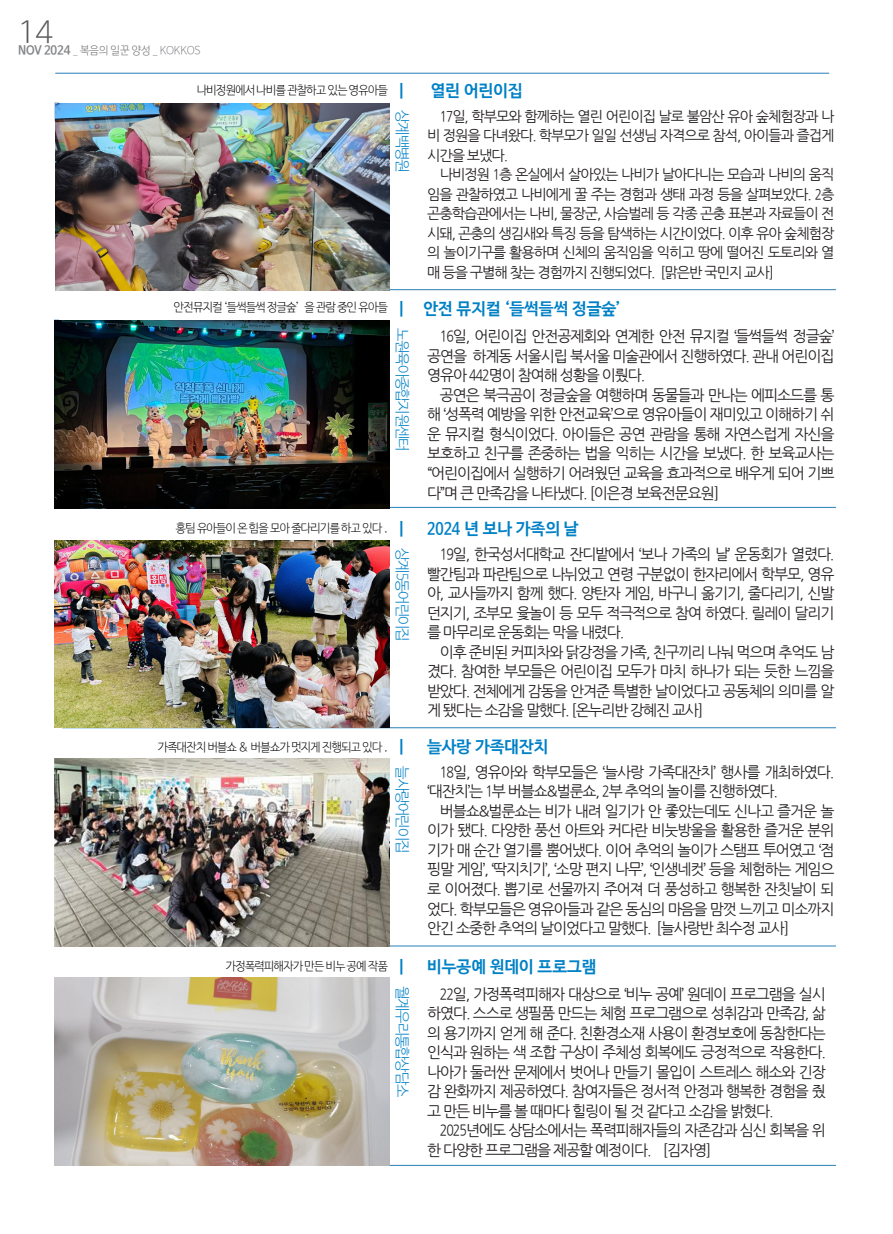
<style>
.page{position:relative;width:893px;height:1234px;background:#fff}
.page>*{position:absolute;margin:0;border:0;box-sizing:border-box;transform-origin:0 0}
.t1{font:300 30px "Nanum Barun Gothic";color:#57585a}
.부설기관_제목{font:700 16.5px "Nanum Barun Gothic";color:#0081c6}
.부설기관_제목-2{font:700 16.5px "Nanum Barun Gothic";color:#0081c6;scale:.86 1}
.부설기관_본문{font:15px/19.5px "Nanum Gothic";letter-spacing:-.075em;color:#231f20;text-align:justify;scale:.83 1}
.부설기관_본문-2{font:15px/19.5px "Nanum Gothic";letter-spacing:-.075em;color:#231f20;text-align:justify}
.부설기관_이름{font:300 15px "Nanum Barun Gothic";letter-spacing:-.075em;color:#0081c6}
.부설기관_본문-3{font:14.25px/19.5px "Nanum Gothic";letter-spacing:-.075em;color:#231f20;text-align:justify}
.부설기관_본문-4{font:14.25px/19.5px "Nanum Gothic";letter-spacing:-.075em;color:#231f20;text-align:justify;scale:.83 1}
.부설기관_제목-3{font:300 12px "Nanum Barun Gothic";letter-spacing:-.05em;color:#000;scale:.95 1}
.t2{font:300 11.25px "Nanum Barun Gothic";letter-spacing:-.01em;color:#6c6d70;scale:.95 1}
.s1{font-weight:700;font-size:12px;color:#808285}
.s2{color:#808285}
</style>
<div class="page">
<hr style="left:55px;top:73px;width:774px;height:1px;background:#267fb9">
<hr style="left:55px;top:320px;width:4px;height:18px;background:#00020d">
<hr style="left:62px;top:507px;width:774px;height:1px;background:#267fb9">
<hr style="left:55px;top:102px;width:4px;height:18px;background:#bed8ea">
<hr style="left:62px;top:289px;width:774px;height:1px;background:#267fb9">
<hr style="left:62px;top:727px;width:774px;height:1px;background:#267fb9">
<hr style="left:62px;top:945px;width:774px;height:1px;background:#267fb9">
<hr style="left:62px;top:1164px;width:774px;height:1px;background:#267fb9">
<img style="left:55px;top:321px;width:334px;height:187px">
<img style="left:55px;top:103px;width:334px;height:188px">
<img style="left:55px;top:540px;width:334px;height:187px">
<img style="left:55px;top:758px;width:334px;height:187px">
<img style="left:55px;top:977px;width:334px;height:188px">
<h1 class="t1" style="left:18px;top:16px;width:36px">14</h1>
<p class="t2" style="left:18px;top:45px;width:194px"><span class="s1">NOV 2024</span> <span class="s2">_</span> 복음의 일꾼 양성 _ <span class="s2">KOKKOS</span></p>
<p class="부설기관_제목-3" style="left:197px;top:84px;width:202px">나비정원에서 나비를 관찰하고 있는 영유아들</p>
<p class="부설기관_제목" style="left:398px;top:82px;width:9px">|</p>
<p class="부설기관_제목" style="left:431px;top:82px;width:94px">열린 어린이집</p>
<p class="부설기관_이름" style="left:410px;top:110px;width:64px;rotate:90deg">상계백병원</p>
<p class="부설기관_본문-4" style="left:427px;top:107px;width:492px;text-indent:13px">17일, 학부모와 함께하는 열린 어린이집 날로 불암산 유아 숲체험장과 나 비 정원을 다녀왔다. 학부모가 일일 선생님 자격으로 참석, 아이들과 즐겁게 시간을 보냈다.</p>
<p class="부설기관_본문-3" style="left:427px;top:165px;width:409px;text-indent:13px">나비정원 1층 온실에서 살아있는 나비가 날아다니는 모습과 나비의 움직 임을 관찰하였고 나비에게 꿀 주는 경험과 생태 과정 등을 살펴보았다. 2층 곤충학습관에서는 나비, 물장군, 사슴벌레 등 각종 곤충 표본과 자료들이 전 시돼, 곤충의 생김새와 특징 등을 탐색하는 시간이었다. 이후 유아 숲체험장 의 놀이기구를 활용하며 신체의 움직임을 익히고 땅에 떨어진 도토리와 열 매 등을 구별해 찾는 경험까지 진행되었다. [맑은반 국민지 교사]</p>
<p class="부설기관_제목-3" style="left:174px;top:301px;width:227px">안전뮤지컬 ‘들썩들썩 정글숲’ 을 관람 중인 유아들</p>
<p class="부설기관_제목" style="left:398px;top:300px;width:225px">| 안전 뮤지컬 ‘들썩들썩 정글숲’</p>
<p class="부설기관_제목-3" style="left:176px;top:522px;width:225px">홍팀 유아들이 온 힘을 모아 줄다리기를 하고 있다 .</p>
<p class="부설기관_제목-3" style="left:158px;top:740px;width:244px">가족대잔치 버블쇼 &amp; 버블쇼가 멋지게 진행되고 있다 .</p>
<p class="부설기관_이름" style="left:410px;top:327px;width:125px;rotate:90deg">노원육아종합지원센터</p>
<p class="부설기관_본문" style="left:427px;top:327px;width:492px;text-indent:13px">16일, 어린이집 안전공제회와 연계한 안전 뮤지컬 ‘들썩들썩 정글숲’ 공연을 하계동 서울시립 북서울 미술관에서 진행하였다. 관내 어린이집 영유아 442명이 참여해 성황을 이뤘다.</p>
<p class="부설기관_본문-2" style="left:427px;top:385px;width:409px;text-indent:13px">공연은 북극곰이 정글숲을 여행하며 동물들과 만나는 에피소드를 통 해 ‘성폭력 예방을 위한 안전교육’으로 영유아들이 재미있고 이해하기 쉬 운 뮤지컬 형식이었다. 아이들은 공연 관람을 통해 자연스럽게 자신을 보호하고 친구를 존중하는 법을 익히는 시간을 보냈다. 한 보육교사는 “어린이집에서 실행하기 어려웠던 교육을 효과적으로 배우게 되어 기쁘 다”며 큰 만족감을 나타냈다. [이은경 보육전문요원]</p>
<p class="부설기관_제목" style="left:398px;top:520px;width:9px">|</p>
<p class="부설기관_제목-2" style="left:427px;top:520px;width:177px">2024 년 보나 가족의 날</p>
<p class="부설기관_이름" style="left:410px;top:548px;width:95px;rotate:90deg">상계5동어린이집</p>
<p class="부설기관_본문" style="left:427px;top:544px;width:492px;text-indent:13px">19일, 한국성서대학교 잔디밭에서 ‘보나 가족의 날’ 운동회가 열렸다. 빨간팀과 파란팀으로 나뉘었고 연령 구분없이 한자리에서 학부모, 영유 아, 교사들까지 함께 했다. 양탄자 게임, 바구니 옮기기, 줄다리기, 신발 던지기, 조부모 윷놀이 등 모두 적극적으로 참여 하였다. 릴레이 달리기 를 마무리로 운동회는 막을 내렸다.</p>
<p class="부설기관_본문-2" style="left:427px;top:642px;width:409px;text-indent:13px">이후 준비된 커피차와 닭강정을 가족, 친구끼리 나눠 먹으며 추억도 남 겼다. 참여한 부모들은 어린이집 모두가 마치 하나가 되는 듯한 느낌을 받았다. 전체에게 감동을 안겨준 특별한 날이었다고 공동체의 의미를 알 게 됐다는 소감을 말했다. [온누리반 강혜진 교사]</p>
<p class="부설기관_제목" style="left:398px;top:738px;width:9px">|</p>
<p class="부설기관_제목" style="left:427px;top:738px;width:123px">늘사랑 가족대잔치</p>
<p class="부설기관_이름" style="left:410px;top:766px;width:88px;rotate:90deg">늘사랑어린이집</p>
<p class="부설기관_본문" style="left:427px;top:762px;width:492px;text-indent:13px">18일, 영유아와 학부모들은 ‘늘사랑 가족대잔치’ 행사를 개최하였다. ‘대잔치’는 1부 버블쇼&amp;벌룬쇼, 2부 추억의 놀이를 진행하였다.</p>
<p class="부설기관_본문-2" style="left:427px;top:801px;width:409px;text-indent:13px">버블쇼&amp;벌룬쇼는 비가 내려 일기가 안 좋았는데도 신나고 즐거운 놀 이가 됐다. 다양한 풍선 아트와 커다란 비눗방울을 활용한 즐거운 분위 기가 매 순간 열기를 뿜어냈다. 이어 추억의 놀이가 스탬프 투어였고 ‘점 핑말 게임’, ‘딱지치기’, ‘소망 편지 나무’, ‘인생네컷’ 등을 체험하는 게임으 로 이어졌다. 뽑기로 선물까지 주어져 더 풍성하고 행복한 잔칫날이 되 었다. 학부모들은 영유아들과 같은 동심의 마음을 맘껏 느끼고 미소까지 안긴 소중한 추억의 날이었다고 말했다. [늘사랑반 최수정 교사]</p>
<p class="부설기관_제목-3" style="left:226px;top:959px;width:172px">가정폭력피해자가 만든 비누 공예 작품</p>
<p class="부설기관_제목" style="left:398px;top:957px;width:9px">|</p>
<p class="부설기관_제목" style="left:427px;top:957px;width:171px">비누공예 원데이 프로그램</p>
<p class="부설기관_이름" style="left:410px;top:985px;width:113px;rotate:90deg">월계우리통합상담소</p>
<p class="부설기관_본문" style="left:427px;top:984px;width:482px;text-indent:13px">22일, 가정폭력피해자 대상으로 ‘비누 공예’ 원데이 프로그램을 실시 하였다. 스스로 생필품 만드는 체험 프로그램으로 성취감과 만족감, 삶 의 용기까지 얻게 해 준다. 친환경소재 사용이 환경보호에 동참한다는 인식과 원하는 색 조합 구상이 주체성 회복에도 긍정적으로 작용한다. 나아가 둘러싼 문제에서 벗어나 만들기 몰입이 스트레스 해소와 긴장 감 완화까지 제공하였다. 참여자들은 정서적 안정과 행복한 경험을 줬 고 만든 비누를 볼 때마다 힐링이 될 것 같다고 소감을 밝혔다.</p>
<p class="부설기관_본문" style="left:427px;top:1120px;width:482px;text-indent:13px">2025년에도 상담소에서는 폭력피해자들의 자존감과 심신 회복을 위 한 다양한 프로그램을 제공할 예정이다. [김자영]</p>
</div>
